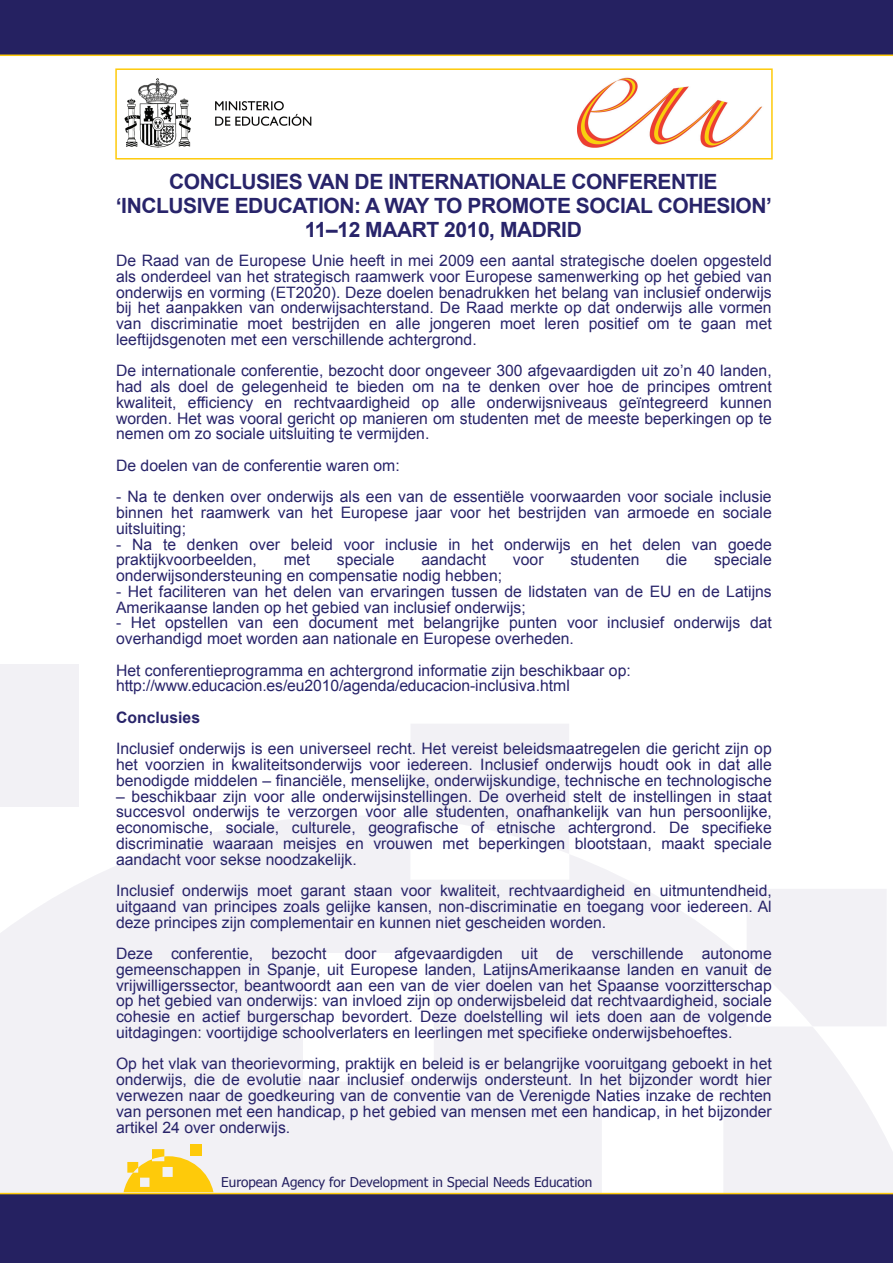
<style>
.page{position:relative;width:893px;height:1263px;background:#fff}
.page>*{position:absolute;margin:0;border:0;box-sizing:border-box;transform-origin:0 0}
.t1{font:700 21px/24px "Arial";letter-spacing:-.02em;color:#28246a;text-align:center}
.t2{font:15.75px/15.8px "Arial";color:#28246a;text-align:justify}
.t3{font:700 15.75px "Arial";color:#28246a}
.t4{font:13.5px "Tahoma";color:#252161}
</style>
<div class="page">
<div style="left:0;top:0;width:893px;height:55px;background:#252161"></div>
<div style="left:0;top:664px;width:79px;height:142px;background:#f2f1f5"></div>
<div style="left:411px;top:724px;width:158px;height:91px;background:#f2f1f5"></div>
<svg style="left:0;top:815px;width:893px;height:378px;fill:#f2f1f5"></svg>
<div style="left:0;top:1193px;width:893px;height:70px;background:#252161"></div>
<div style="left:190px;top:1144px;width:11px;height:11px;background:#feca0a"></div>
<svg style="left:124px;top:1149px;width:89px;height:43px"></svg>
<hr style="left:0;top:1193px;width:893px;height:1px;background:#feca0a">
<hr style="left:0;top:55px;width:893px;height:1px;background:#feca0a">
<img style="left:124px;top:78px;width:188px;height:70px">
<img style="left:577px;top:77px;width:185px;height:71px">
<div style="left:115px;top:68px;width:658px;height:92px;border:2px solid #feca0a"></div>
<h1 class="t1" style="left:116px;top:171px;width:658px">CONCLUSIES VAN DE INTERNATIONALE CONFERENTIE ‘INCLUSIVE EDUCATION: A WAY TO PROMOTE SOCIAL COHESION’<br>11–12 MAART 2010, MADRID</h1>
<p class="t2" style="left:116px;top:253px;width:657px">De Raad van de Europese Unie heeft in mei 2009 een aantal strategische doelen opgesteld als onderdeel van het strategisch raamwerk voor Europese samenwerking op het gebied van onderwijs en vorming (ET2020). Deze doelen benadrukken het belang van inclusief onderwijs bij het aanpakken van onderwijsachterstand. De Raad merkte op dat onderwijs alle vormen van discriminatie moet bestrijden en alle jongeren moet leren positief om te gaan met leeftijdsgenoten met een verschillende achtergrond.</p>
<p class="t2" style="left:116px;top:363px;width:657px">De internationale conferentie, bezocht door ongeveer 300 afgevaardigden uit zo’n 40 landen, had als doel de gelegenheid te bieden om na te denken over hoe de principes omtrent kwaliteit, efficiency en rechtvaardigheid op alle onderwijsniveaus geïntegreerd kunnen worden. Het was vooral gericht op manieren om studenten met de meeste beperkingen op te nemen om zo sociale uitsluiting te vermijden.</p>
<p class="t2" style="left:116px;top:458px;width:285px">De doelen van de conferentie waren om:</p>
<p class="t2" style="left:116px;top:489px;width:657px">- Na te denken over onderwijs als een van de essentiële voorwaarden voor sociale inclusie binnen het raamwerk van het Europese jaar voor het bestrijden van armoede en sociale uitsluiting;</p>
<p class="t2" style="left:116px;top:536px;width:657px">- Na te denken over beleid voor inclusie in het onderwijs en het delen van goede praktijkvoorbeelden,</p>
<p class="t2" style="left:284px;top:552px;width:28px">met</p>
<p class="t2" style="left:337px;top:552px;width:59px">speciale</p>
<p class="t2" style="left:421px;top:552px;width:66px">aandacht</p>
<p class="t2" style="left:513px;top:552px;width:32px">voor</p>
<p class="t2" style="left:570px;top:552px;width:71px">studenten</p>
<p class="t2" style="left:666px;top:552px;width:23px">die</p>
<p class="t2" style="left:714px;top:552px;width:59px">speciale</p>
<p class="t2" style="left:116px;top:568px;width:388px">onderwijsondersteuning en compensatie nodig hebben;</p>
<p class="t2" style="left:116px;top:584px;width:657px">- Het faciliteren van het delen van ervaringen tussen de lidstaten van de EU en de Latijns<br>Amerikaanse landen op het gebied van inclusief onderwijs;</p>
<p class="t2" style="left:116px;top:615px;width:657px">- Het opstellen van een document met belangrijke punten voor inclusief onderwijs dat overhandigd moet worden aan nationale en Europese overheden.</p>
<p class="t2" style="left:116px;top:662px;width:516px">Het conferentieprogramma en achtergrond informatie zijn beschikbaar op: http://www.educacion.es/eu2010/agenda/educacion-inclusiva.html</p>
<p class="t3" style="left:116px;top:707px;width:86px">Conclusies</p>
<p class="t2" style="left:116px;top:741px;width:657px">Inclusief onderwijs is een universeel recht. Het vereist beleidsmaatregelen die gericht zijn op het voorzien in kwaliteitsonderwijs voor iedereen. Inclusief onderwijs houdt ook in dat alle benodigde middelen – financiële, menselijke, onderwijskundige, technische en technologische</p>
<p class="t2" style="left:116px;top:788px;width:657px">– beschikbaar zijn voor alle onderwijsinstellingen. De overheid stelt de instellingen in staat succesvol onderwijs te verzorgen voor alle studenten, onafhankelijk van hun persoonlijke, economische, sociale, culturele, geografische of etnische achtergrond. De specifieke discriminatie waaraan meisjes en vrouwen met beperkingen blootstaan, maakt speciale aandacht voor sekse noodzakelijk.</p>
<p class="t2" style="left:116px;top:883px;width:657px">Inclusief onderwijs moet garant staan voor kwaliteit, rechtvaardigheid en uitmuntendheid, uitgaand van principes zoals gelijke kansen, non-discriminatie en toegang voor iedereen. Al deze principes zijn complementair en kunnen niet gescheiden worden.</p>
<p class="t2" style="left:116px;top:946px;width:657px">Deze conferentie, bezocht door afgevaardigden uit de verschillende autonome gemeenschappen in Spanje, uit Europese landen, LatijnsAmerikaanse landen en vanuit de vrijwilligerssector, beantwoordt aan een van de vier doelen van het Spaanse voorzitterschap op het gebied van onderwijs: van invloed zijn op onderwijsbeleid dat rechtvaardigheid, sociale cohesie en actief burgerschap bevordert. Deze doelstelling wil iets doen aan de volgende uitdagingen: voortijdige schoolverlaters en leerlingen met specifieke onderwijsbehoeftes.</p>
<p class="t2" style="left:116px;top:1056px;width:657px">Op het vlak van theorievorming, praktijk en beleid is er belangrijke vooruitgang geboekt in het onderwijs, die de evolutie naar inclusief onderwijs ondersteunt. In het bijzonder wordt hier verwezen naar de goedkeuring van de conventie van de Verenigde Naties inzake de rechten van personen met een handicap, p het gebied van mensen met een handicap, in het bijzonder artikel 24 over onderwijs.</p>
<p class="t4" style="left:221px;top:1173px;width:373px">European Agency for Development in Special Needs Education</p>
</div>
